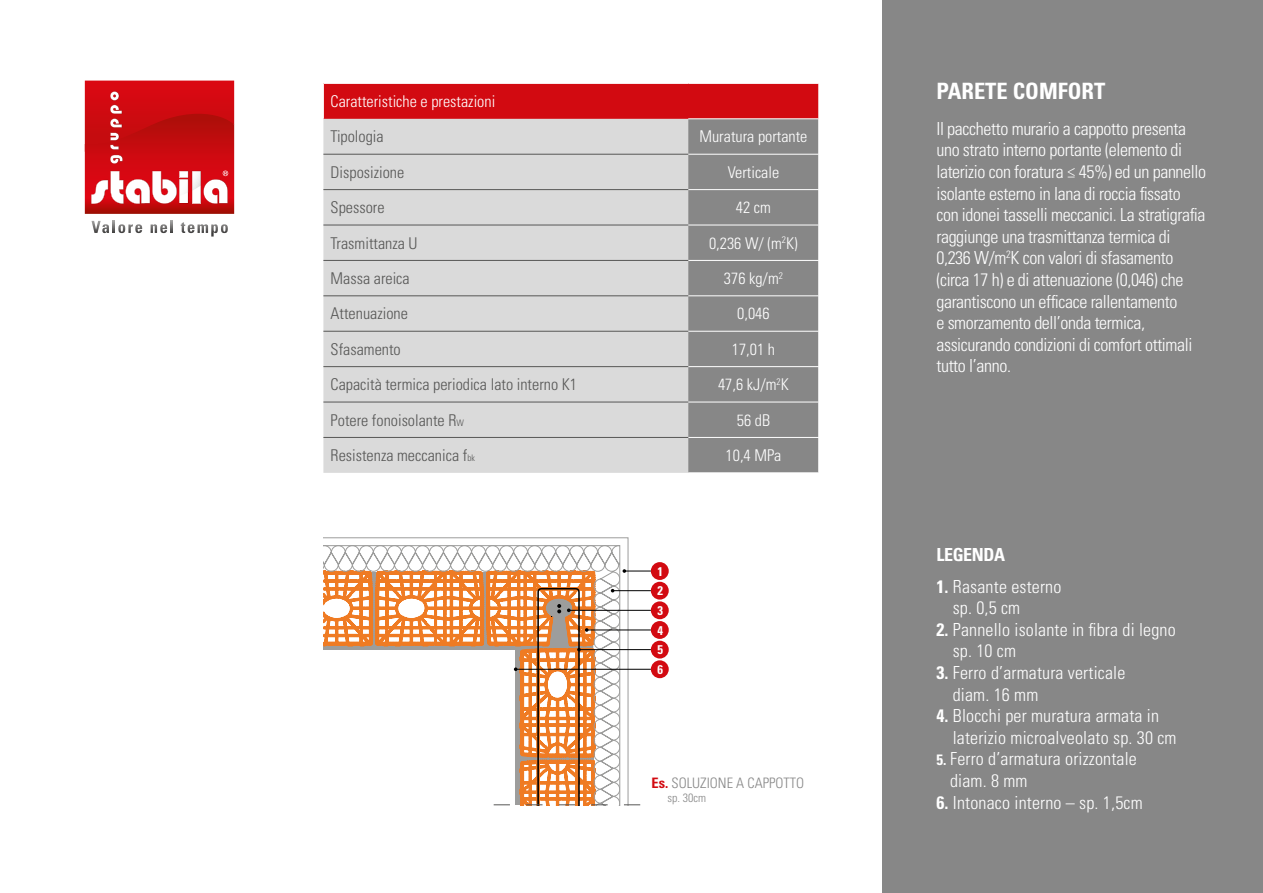
<style>
.page{position:relative;width:1263px;height:893px;background:#fff}
.page>*{position:absolute;margin:0;border:0;box-sizing:border-box;transform-origin:0 0}
.t1{font:700 condensed 22.5px "Univers LT Std";color:#fff}
.t2{font:300 condensed 18px/21.6px "Univers LT Std";letter-spacing:-.02em;color:#fff}
.t3{font:300 condensed 18px/21.6px "Univers LT Std";letter-spacing:.01em;color:#fff}
.t4{font:700 condensed 18px "Univers LT Std";letter-spacing:-.02em;color:#fff}
.t5{font:300 condensed 16.2px "Univers LT Std";color:#575756}
.t6{font:300 condensed 16.2px "Univers LT Std";color:#fff}
.t7{font:300 condensed 14.4px "Univers LT Std";color:#878787}
.t8{font:700 condensed 12.6px/19.6px "Univers LT Std";color:#fff;text-align:justify}
.t9{font:300 condensed 12px "Univers LT Std";color:#878787}
.s1{font-size:9px}
.s2{font-weight:700;color:#d20a11}
.s3{font-weight:700}
.s4{font-weight:700;font-size:15px}
</style>
<div class="page">
<svg style="left:323px;top:537px;width:305px;height:32px"></svg>
<div style="left:323px;top:83px;width:496px;height:36px;background:#d20a11"></div>
<div style="left:323px;top:119px;width:365px;height:354px;background:#dadada"></div>
<div style="left:688px;top:120px;width:130px;height:353px;background:#878787"></div>
<hr style="left:323px;top:83px;width:365px;height:1px;background:#fff">
<hr style="left:323px;top:84px;width:1px;height:35px;background:#fff">
<hr style="left:688px;top:83px;width:131px;height:1px;background:#fff">
<hr style="left:818px;top:84px;width:1px;height:35px;background:#fff">
<hr style="left:688px;top:154px;width:131px;height:1px;background:#fff">
<hr style="left:688px;top:189px;width:131px;height:1px;background:#fff">
<hr style="left:688px;top:225px;width:131px;height:1px;background:#fff">
<hr style="left:688px;top:260px;width:131px;height:1px;background:#fff">
<hr style="left:688px;top:296px;width:131px;height:1px;background:#fff">
<hr style="left:688px;top:331px;width:131px;height:1px;background:#fff">
<hr style="left:688px;top:366px;width:131px;height:1px;background:#fff">
<hr style="left:688px;top:402px;width:131px;height:1px;background:#fff">
<hr style="left:688px;top:437px;width:131px;height:1px;background:#fff">
<hr style="left:323px;top:154px;width:365px;height:1px;background:#575756">
<hr style="left:323px;top:189px;width:365px;height:1px;background:#575756">
<hr style="left:323px;top:225px;width:365px;height:1px;background:#575756">
<hr style="left:323px;top:260px;width:365px;height:1px;background:#575756">
<hr style="left:323px;top:296px;width:365px;height:1px;background:#575756">
<hr style="left:323px;top:331px;width:365px;height:1px;background:#575756">
<hr style="left:323px;top:366px;width:365px;height:1px;background:#575756">
<hr style="left:323px;top:402px;width:365px;height:1px;background:#575756">
<hr style="left:323px;top:437px;width:365px;height:1px;background:#575756">
<div style="left:651px;top:562px;width:18px;height:18px;background:#d20a11;border-radius:50%"></div>
<div style="left:651px;top:582px;width:18px;height:18px;background:#d20a11;border-radius:50%"></div>
<div style="left:651px;top:601px;width:18px;height:18px;background:#d20a11;border-radius:50%"></div>
<div style="left:651px;top:621px;width:18px;height:18px;background:#d20a11;border-radius:50%"></div>
<div style="left:651px;top:641px;width:18px;height:17px;background:#d20a11;border-radius:50%"></div>
<div style="left:651px;top:660px;width:18px;height:18px;background:#d20a11;border-radius:50%"></div>
<svg style="left:323px;top:569px;width:328px;height:236px"></svg>
<div style="left:882px;top:0;width:381px;height:893px;background:#878787"></div>
<svg style="left:85px;top:81px;width:149px;height:133px;background:#d12c31"></svg>
<svg style="left:92px;top:221px;width:50px;height:12px"></svg>
<svg style="left:151px;top:221px;width:22px;height:12px"></svg>
<svg style="left:181px;top:222px;width:47px;height:15px"></svg>
<p class="t6" style="left:331px;top:92px;width:166px">Caratteristiche e prestazioni</p>
<p class="t5" style="left:331px;top:127px;width:55px">Tipologia</p>
<p class="t6" style="left:699px;top:127px;width:109px">Muratura portante</p>
<p class="t5" style="left:331px;top:162px;width:75px">Disposizione</p>
<p class="t6" style="left:728px;top:162px;width:53px">Verticale</p>
<p class="t5" style="left:331px;top:198px;width:55px">Spessore</p>
<p class="t6" style="left:736px;top:198px;width:37px">42 cm</p>
<p class="t5" style="left:331px;top:233px;width:88px">Trasmittanza U</p>
<p class="t6" style="left:709px;top:233px;width:90px">0,236 W/ (m<sup>2</sup>K)</p>
<p class="t5" style="left:331px;top:269px;width:81px">Massa areica</p>
<p class="t6" style="left:724px;top:269px;width:61px">376 kg/m<sup>2</sup></p>
<p class="t5" style="left:331px;top:304px;width:79px">Attenuazione</p>
<p class="t6" style="left:737px;top:304px;width:34px">0,046</p>
<p class="t5" style="left:331px;top:339px;width:72px">Sfasamento</p>
<p class="t6" style="left:732px;top:339px;width:45px">17,01 h</p>
<p class="t5" style="left:331px;top:375px;width:248px">Capacità termica periodica lato interno K1</p>
<p class="t6" style="left:718px;top:375px;width:72px">47,6 kJ/m<sup>2</sup>K</p>
<p class="t5" style="left:331px;top:410px;width:135px">Potere fonoisolante R<span class="s1">W</span></p>
<p class="t6" style="left:737px;top:410px;width:35px">56 dB</p>
<p class="t5" style="left:331px;top:446px;width:146px">Resistenza meccanica f<span class="s1">bk</span></p>
<p class="t6" style="left:726px;top:446px;width:57px">10,4 MPa</p>
<p class="t8" style="left:657px;top:561px;width:7px">1<br>2<br>3<br>4<br>5<br>6</p>
<p class="t7" style="left:651px;top:774px;width:154px"><span class="s2">Es.</span> SOLUZIONE A CAPPOTTO</p>
<p class="t9" style="left:667px;top:791px;width:40px">sp. 30cm</p>
<p class="t1" style="left:936px;top:78px;width:170px">PARETE COMFORT</p>
<p class="t2" style="left:936px;top:118px;width:271px">Il pacchetto murario a cappotto presenta uno strato interno portante (elemento di laterizio con foratura ≤ 45%) ed un pannello isolante esterno in lana di roccia fissato con idonei tasselli meccanici. La stratigrafia raggiunge una trasmittanza termica di 0,236 W/m<sup>2</sup>K con valori di sfasamento (circa 17 h) e di attenuazione (0,046) che garantiscono un efficace rallentamento<br>e smorzamento dell’onda termica, assicurando condizioni di comfort ottimali tutto l’anno.</p>
<p class="t4" style="left:936px;top:543px;width:70px">LEGENDA</p>
<p class="t3" style="left:953px;top:575px;width:110px;text-indent:-16px"><span class="s3">1.</span> Rasante esterno sp. 0,5 cm</p>
<p class="t3" style="left:953px;top:619px;width:224px;text-indent:-16px"><span class="s3">2.</span> Pannello isolante in fibra di legno sp. 10 cm</p>
<p class="t3" style="left:953px;top:662px;width:174px;text-indent:-16px"><span class="s3">3.</span> Ferro d’armatura verticale diam. 16 mm</p>
<p class="t3" style="left:953px;top:705px;width:225px;text-indent:-16px"><span class="s3">4.</span> Blocchi per muratura armata in laterizio microalveolato sp. 30 cm</p>
<p class="t3" style="left:950px;top:748px;width:188px;text-indent:-14px"><span class="s4">5.</span> Ferro d’armatura orizzontale diam. 8 mm</p>
<p class="t3" style="left:936px;top:791px;width:208px"><span class="s3">6.</span> Intonaco interno – sp. 1,5cm</p>
</div>
